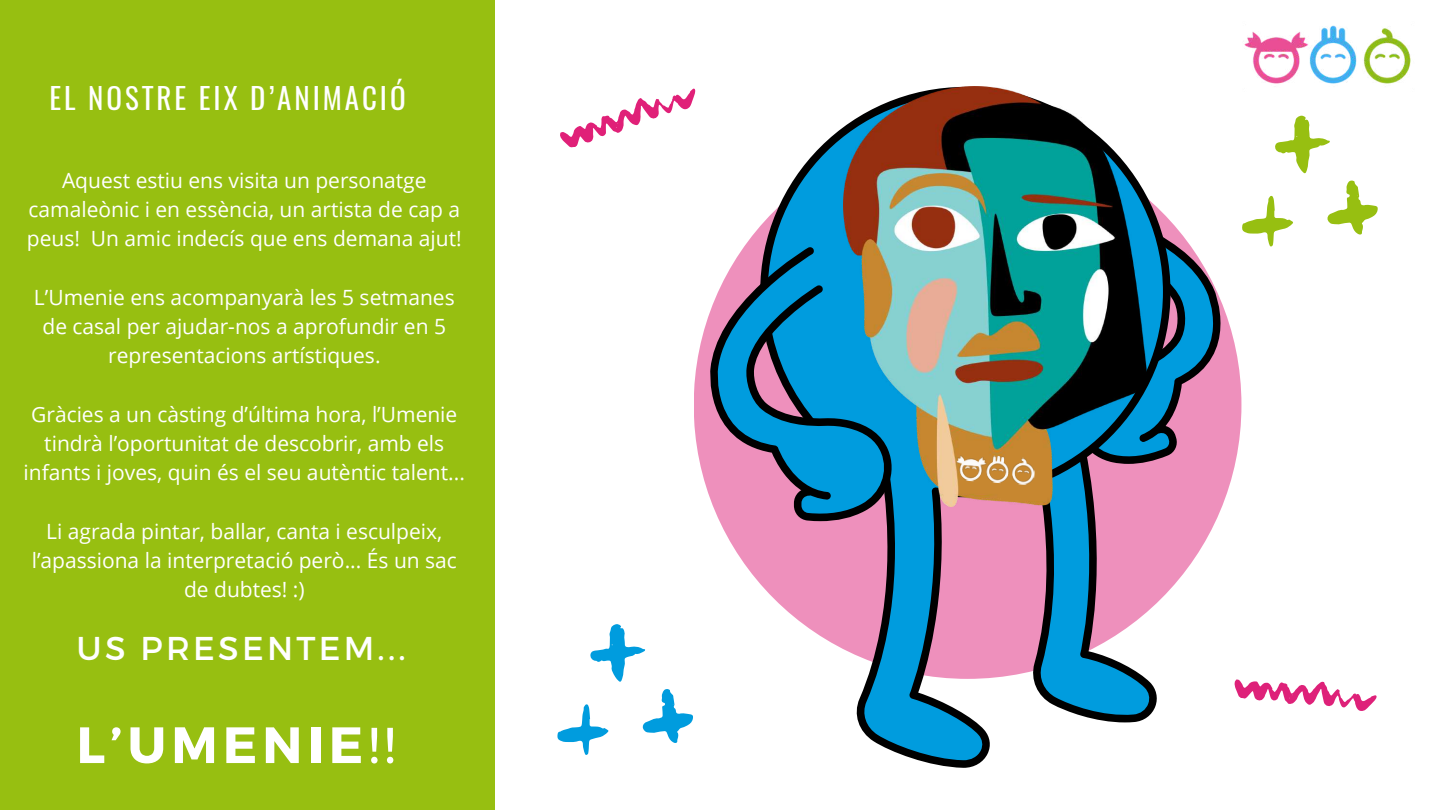
<style>
.page{position:relative;width:1440px;height:810px;background:#fff}
.page>*{position:absolute;margin:0;border:0;box-sizing:border-box;transform-origin:0 0}
.t1{font:700 51px "Montserrat";letter-spacing:.1em;color:#fff}
.t2{font:33px "Montserrat";letter-spacing:.1em;color:#fff}
.t3{font:29px "Oswald";letter-spacing:.1em;color:#fff}
.t4{font:21px/29.2px "Open Sans";color:#fff;text-align:center}
.s1{font-weight:400}
</style>
<div class="page">
<div style="left:694px;top:131px;width:547px;height:548px;background:#ee90bc;border-radius:50%"></div>
<div style="left:0;top:0;width:494px;height:810px;background:#97bf11"></div>
<svg style="left:1275px;top:116px;width:55px;height:58px"></svg>
<svg style="left:1327px;top:180px;width:51px;height:55px"></svg>
<svg style="left:590px;top:624px;width:55px;height:58px"></svg>
<svg style="left:642px;top:689px;width:51px;height:54px"></svg>
<svg style="left:557px;top:704px;width:51px;height:51px"></svg>
<svg style="left:560px;top:88px;width:136px;height:60px"></svg>
<svg style="left:1234px;top:679px;width:143px;height:32px"></svg>
<svg style="left:1171px;top:196px;width:122px;height:268px"></svg>
<svg style="left:760px;top:127px;width:411px;height:641px"></svg>
<svg style="left:703px;top:247px;width:194px;height:274px"></svg>
<img style="left:844px;top:87px;width:303px;height:420px">
<img style="left:955px;top:453px;width:81px;height:32px">
<img style="left:1244px;top:25px;width:167px;height:59px">
<h3 class="t3" style="left:50px;top:76px;width:358px">EL NOSTRE EIX D’ANIMACIÓ</h3>
<p class="t4" style="left:27px;top:165px;width:436px">Aquest estiu ens visita un personatge camaleònic i en essència, un artista de cap a peus! Un amic indecís que ens demana ajut!</p>
<p class="t4" style="left:34px;top:282px;width:422px">L’Umenie ens acompanyarà les 5 setmanes de casal per ajudar-nos a aprofundir en 5 representacions artístiques.</p>
<p class="t4" style="left:24px;top:399px;width:443px">Gràcies a un càsting d’última hora, l’Umenie tindrà l’oportunitat de descobrir, amb els infants i joves, quin és el seu autèntic talent...</p>
<p class="t4" style="left:32px;top:516px;width:427px">Li agrada pintar, ballar, canta i esculpeix, l’apassiona la interpretació però... És un sac de dubtes! :)</p>
<h2 class="t2" style="left:77px;top:626px;width:331px">US PRESENTEM...</h2>
<h1 class="t1" style="left:77px;top:712px;width:320px">L’UMENIE<span class="s1">!!</span></h1>
</div>
